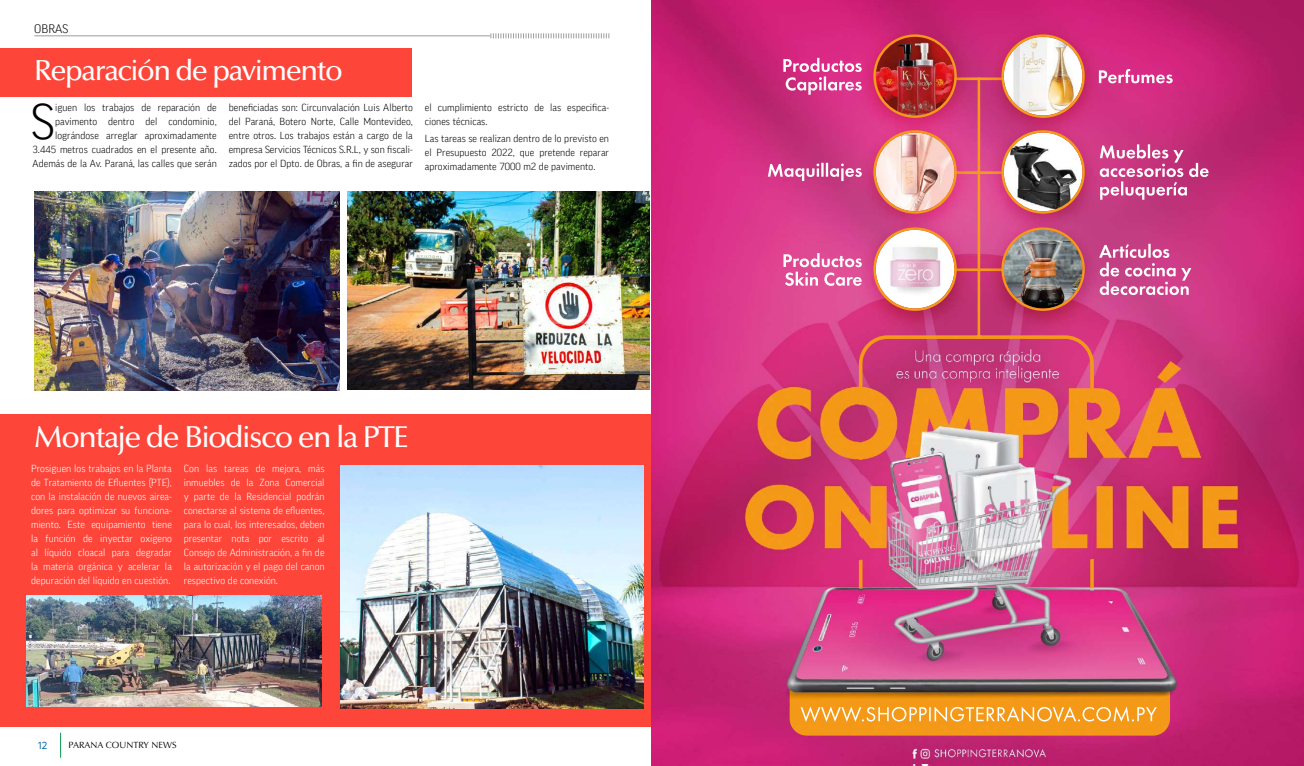
<style>
.page{position:relative;width:1304px;height:766px;background:#fff}
.page>*{position:absolute;margin:0;border:0;box-sizing:border-box;transform-origin:0 0}
.t1{font:300 48.6px "FF Good Pro";color:#000}
.t2{font:500 30.3px "Optima LT Std";letter-spacing:-.05em;color:#fff}
.t3{font:500 29px "Optima LT Std";letter-spacing:-.05em;color:#fff}
.t4{font:300 12px "FF Good Pro";color:#000}
.t5{font:300 10px/14px "FF Good Pro";letter-spacing:.005em;color:#000;text-align:justify}
.t6{font:300 10px/14px "FF Good Pro";letter-spacing:.005em;color:#fff;text-align:justify}
.t7{font:10px "Uni Neue";color:#066aac}
.t8{font:9px "Optima LT Std";color:#000}
</style>
<div class="page">
<svg style="left:60px;top:732px;width:1px;height:25px"></svg>
<hr style="left:34px;top:35px;width:456px;height:1px;background:#9d9d9c">
<svg style="left:490px;top:33px;width:119px;height:5px"></svg>
<div style="left:0;top:414px;width:652px;height:312px;background:#fd4539"></div>
<img style="left:34px;top:191px;width:306px;height:200px">
<div style="left:0;top:48px;width:412px;height:48px;background:#fd4539"></div>
<img style="left:348px;top:191px;width:302px;height:198px">
<img style="left:652px;top:0;width:652px;height:765px">
<img style="left:790px;top:682px;width:380px;height:53px">
<img style="left:978px;top:80px;width:2px;height:255px">
<img style="left:957px;top:77px;width:44px;height:3px">
<img style="left:914px;top:171px;width:140px;height:100px">
<img style="left:859px;top:335px;width:235px;height:289px">
<img style="left:873px;top:34px;width:84px;height:84px">
<img style="left:873px;top:130px;width:84px;height:83px">
<img style="left:873px;top:227px;width:84px;height:84px">
<img style="left:1001px;top:34px;width:84px;height:84px">
<img style="left:1001px;top:130px;width:84px;height:83px">
<img style="left:1001px;top:227px;width:84px;height:84px">
<img style="left:27px;top:595px;width:295px;height:111px">
<img style="left:340px;top:465px;width:304px;height:243px">
<p class="t4" style="left:34px;top:22px;width:36px">OBRAS</p>
<h3 class="t3" style="left:34px;top:54px;width:310px">Reparación de pavimento</h3>
<h1 class="t1" style="left:31px;top:94px;width:25px">S</h1>
<p class="t5" style="left:33px;top:101px;width:186px;text-align:right">iguen los trabajos de reparación de pavimento dentro del condominio, lográndose arreglar aproximadamente 3.445 metros cuadrados en el presente año.<br>Además de la Av. Paraná, las calles que serán</p>
<p class="t5" style="left:229px;top:101px;width:186px">beneficiadas son: Circunvalación Luis Alberto del Paraná, Botero Norte, Calle Montevideo, entre otros. Los trabajos están a cargo de la empresa Servicios Técnicos S.R.L, y son fiscali&shy;zados por el Dpto. de Obras, a fin de asegurar</p>
<p class="t5" style="left:425px;top:101px;width:186px">el cumplimiento estricto de las especifica&shy;ciones técnicas.</p>
<p class="t5" style="left:425px;top:131px;width:186px">Las tareas se realizan dentro de lo previsto en el Presupuesto 2022, que pretende reparar aproximadamente 7000 m2 de pavimento.</p>
<h2 class="t2" style="left:34px;top:419px;width:376px">Montaje de Biodisco en la PTE</h2>
<p class="t6" style="left:31px;top:461px;width:142px">Prosiguen los trabajos en la Planta de Tratamiento de Efluentes (PTE), con la instalación de nuevos airea&shy;dores para optimizar su funciona&shy;miento. Este equipamiento tiene la función de inyectar oxígeno al líquido cloacal para degradar la materia orgánica y acelerar la depuración del líquido en cuestión.</p>
<p class="t6" style="left:184px;top:461px;width:142px">Con las tareas de mejora, más inmuebles de la Zona Comercial y parte de la Residencial podrán conectarse al sistema de efluentes, para lo cual, los interesados, deben presentar nota por escrito al Consejo de Administración, a fin de la autorización y el pago del canon respectivo de conexión.</p>
<p class="t7" style="left:38px;top:738px;width:11px">12</p>
<p class="t8" style="left:69px;top:739px;width:110px">PARANA COUNTRY NEWS</p>
</div>
